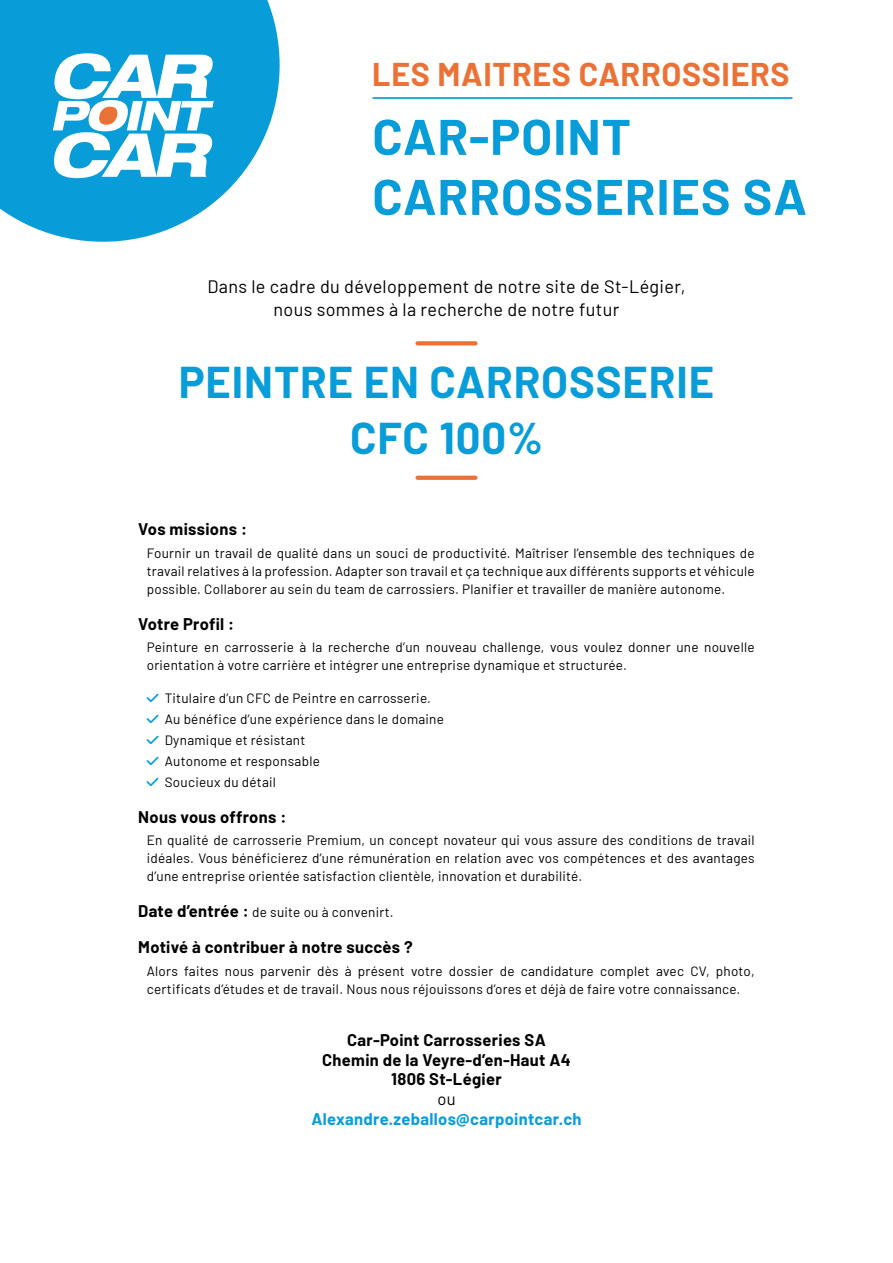
<style>
.page{position:relative;width:893px;height:1263px;background:#fff}
.page>*{position:absolute;margin:0;border:0;box-sizing:border-box;transform-origin:0 0}
.t1{font:700 49.95px/60px "Barlow";letter-spacing:.02em;color:#089dd9}
.t2{font:700 43.5px/55.5px "Barlow";letter-spacing:.02em;color:#089dd9;text-align:center}
.t3{font:700 32.1px "Barlow";letter-spacing:.02em;color:#eb7137}
.t4{font:18px/22.5px "Barlow";letter-spacing:.02em;color:#000;text-align:center}
.t5{font:700 16.5px/19.8px "Barlow";letter-spacing:.02em;color:#000;text-align:center}
.t6{font:700 16.5px "Barlow";letter-spacing:.02em;color:#089dd9}
.t7{font:16.5px "Barlow";color:#000}
.t8{font:13.5px/18px "Barlow";letter-spacing:.02em;color:#000}
.s1{font-weight:700;font-size:16.5px}
</style>
<div class="page">
<svg style="left:0;top:0;width:280px;height:242px;fill:#089dd9"></svg>
<svg style="left:52px;top:53px;width:162px;height:125px"></svg>
<hr style="left:372px;top:97px;width:421px;height:2px;background:#089dd9">
<svg style="left:415px;top:341px;width:62px;height:4px"></svg>
<svg style="left:415px;top:476px;width:62px;height:4px"></svg>
<h3 class="t3" style="left:372px;top:62px;width:419px">LES MAITRES CARROSSIERS</h3>
<h1 class="t1" style="left:372px;top:112px;width:436px">CAR-POINT<br>CARROSSERIES SA</h1>
<h3 class="t4" style="left:207px;top:278px;width:480px">Dans le cadre du développement de notre site de St-Légier, nous sommes à la recherche de notre futur</h3>
<h2 class="t2" style="left:179px;top:359px;width:537px">PEINTRE EN CARROSSERIE<br>CFC 100%</h2>
<p class="t5" style="left:138px;top:521px;width:110px">Vos missions :</p>
<p class="t8" style="left:147px;top:545px;width:609px;text-align:justify">Fournir un travail de qualité dans un souci de productivité. Maîtriser l’ensemble des techniques de travail relatives à la profession. Adapter son travail et ça technique aux différents supports et véhicule possible. Collaborer au sein du team de carrossiers. Planifier et travailler de manière autonome.</p>
<p class="t5" style="left:138px;top:615px;width:98px">Votre Profil :</p>
<p class="t8" style="left:147px;top:640px;width:609px">Peinture en carrosserie à la recherche d’un nouveau challenge, vous voulez donner une nouvelle orientation à votre carrière et intégrer une entreprise dynamique et structurée.</p>
<p class="t8" style="left:165px;top:689px;width:281px;line-height:21px">Titulaire d’un CFC de Peintre en carrosserie.<br>Au bénéfice d’une expérience dans le domaine<br>Dynamique et résistant<br>Autonome et responsable<br>Soucieux du détail</p>
<p class="t5" style="left:138px;top:808px;width:150px">Nous vous offrons :</p>
<p class="t8" style="left:147px;top:833px;width:609px;text-align:justify">En qualité de carrosserie Premium, un concept novateur qui vous assure des conditions de travail idéales. Vous bénéficierez d’une rémunération en relation avec vos compétences et des avantages d’une entreprise orientée satisfaction clientèle, innovation et durabilité.</p>
<p class="t8" style="left:138px;top:905px;width:257px"><span class="s1">Date d’entrée :</span> de suite ou à convenirt.</p>
<p class="t5" style="left:138px;top:939px;width:276px">Motivé à contribuer à notre succès ?</p>
<p class="t8" style="left:147px;top:963px;width:609px">Alors faites nous parvenir dès à présent votre dossier de candidature complet avec CV, photo, certificats d’études et de travail. Nous nous réjouissons d’ores et déjà de faire votre connaissance.</p>
<p class="t5" style="left:322px;top:1031px;width:250px">Car-Point Carrosseries SA<br>Chemin de la Veyre-d’en-Haut A4<br>1806 St-Légier</p>
<p class="t7" style="left:437px;top:1093px;width:20px">ou</p>
<p class="t6" style="left:311px;top:1113px;width:272px">Alexandre.zeballos@carpointcar.ch</p>
</div>
